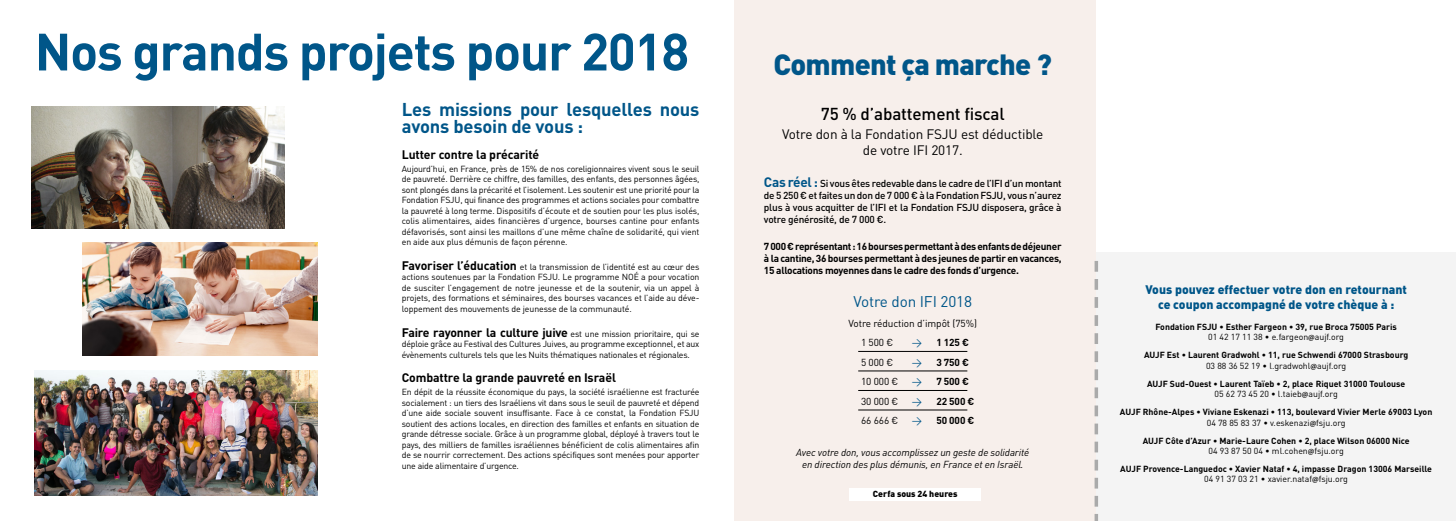
<style>
.page{position:relative;width:1456px;height:521px;background:#fff}
.page>*{position:absolute;margin:0;border:0;box-sizing:border-box;transform-origin:0 0}
.t1{font:700 51.62px "DIN Pro";letter-spacing:-.025em;color:#005689}
.t2{font:900 28.88px "DIN Pro";letter-spacing:-.025em;color:#005689}
.t3{font:700 18.38px/16.6px "DIN Pro";letter-spacing:-.01em;color:#005689}
.t4{font:500 17.06px "DIN Pro";letter-spacing:-.01em;color:#000}
.t5{font:15.31px "DIN Pro";letter-spacing:-.01em;color:#005689}
.t6{font:13.56px/16.3px "DIN Pro";letter-spacing:-.01em;color:#000;text-align:center}
.t7{font:900 12.25px/14.9px "DIN Pro";color:#005689;text-align:center}
.t8{font:700 12.25px "DIN Pro";letter-spacing:-.01em;color:#000}
.t9{font:700 10.06px/12.1px "DIN Pro";letter-spacing:-.03em;color:#000;text-align:justify}
.t10{font:500 10.06px/12.1px "DIN Pro";letter-spacing:-.02em;color:#000;text-align:justify}
.t11{font:italic 10.06px/12.1px "DIN Pro";letter-spacing:-.01em;color:#000;text-align:center}
.t12{font:10.06px/19.5px "DIN Pro";letter-spacing:-.01em;color:#000}
.t13{font:8.75px/10.5px "DIN Pro";letter-spacing:-.02em;color:#000;text-align:justify}
.t14{font:700 8.75px/10.5px "DIN Pro";color:#000;text-align:center}
.t15{font:900 8.75px "DIN Pro";color:#000}
.s1{font-weight:700;font-size:12.25px}
.s2{font-weight:700;font-size:13.56px;color:#005689}
.s3{font-weight:400;color:#005689}
.s4{font-weight:400}
.s5{font-family:"Myriad Pro";font-weight:600}
</style>
<div class="page">
<div style="left:1096px;top:253px;width:360px;height:268px;background:#f4f4f4"></div>
<div style="left:734px;top:0;width:362px;height:521px;background:#f7efeb"></div>
<svg style="left:1095px;top:261px;width:3px;height:260px"></svg>
<div style="left:850px;top:488px;width:131px;height:12px;background:#fff"></div>
<hr style="left:858px;top:351px;width:109px;height:1px;background:#000">
<hr style="left:858px;top:371px;width:109px;height:1px;background:#000">
<hr style="left:858px;top:390px;width:109px;height:1px;background:#000">
<hr style="left:858px;top:410px;width:109px;height:1px;background:#000">
<img style="left:31px;top:107px;width:254px;height:121px">
<img style="left:35px;top:370px;width:282px;height:125px">
<img style="left:83px;top:242px;width:234px;height:114px">
<h1 class="t1" style="left:35px;top:9px;width:656px">Nos grands projets pour 2018</h1>
<h3 class="t3" style="left:402px;top:99px;width:299px">Les missions pour lesquelles nous avons besoin de vous :</h3>
<h3 class="t8" style="left:402px;top:144px;width:139px">Lutter contre la précarité</h3>
<p class="t13" style="left:402px;top:162px;width:299px">Aujourd’hui, en France, près de 15% de nos coreligionnaires vivent sous le seuil de pauvreté. Derrière ce chiffre, des familles, des enfants, des personnes âgées, sont plongés dans la précarité et l’isolement. Les soutenir est une priorité pour la Fondation FSJU, qui finance des programmes et actions sociales pour combattre la pauvreté à long terme. Dispositifs d’écoute et de soutien pour les plus isolés, colis alimentaires, aides financières d’urgence, bourses cantine pour enfants défavorisés, sont ainsi les maillons d’une même chaîne de solidarité, qui vient en aide aux plus démunis de façon pérenne.</p>
<p class="t13" style="left:402px;top:261px;width:299px"><span class="s1">Favoriser l’éducation</span> et la transmission de l’identité est au cœur des actions soutenues par la Fondation FSJU. Le programme NOÉ a pour vocation de susciter l’engagement de notre jeunesse et de la soutenir, via un appel à projets, des formations et séminaires, des bourses vacances et l’aide au déve&shy;loppement des mouvements de jeunesse de la communauté.</p>
<p class="t13" style="left:402px;top:327px;width:299px"><span class="s1">Faire rayonner la culture juive</span> est une mission prioritaire, qui se déploie grâce au Festival des Cultures Juives, au programme exceptionnel, et aux évènements culturels tels que les Nuits thématiques nationales et régionales.</p>
<h3 class="t8" style="left:402px;top:367px;width:216px">Combattre la grande pauvreté en Israël</h3>
<p class="t13" style="left:402px;top:386px;width:299px">En dépit de la réussite économique du pays, la société israélienne est fracturée socialement : un tiers des Israéliens vit dans sous le seuil de pauvreté et dépend d’une aide sociale souvent insuffisante. Face à ce constat, la Fondation FSJU soutient des actions locales, en direction des familles et enfants en situation de grande détresse sociale. Grâce à un programme global, déployé à travers tout le pays, des milliers de familles israéliennes bénéficient de colis alimentaires afin de se nourrir correctement. Des actions spécifiques sont menées pour apporter une aide alimentaire d’urgence.</p>
<h2 class="t2" style="left:774px;top:40px;width:280px">Comment ça marche ?</h2>
<h3 class="t4" style="left:821px;top:100px;width:186px">75 % d’abattement fiscal</h3>
<h3 class="t6" style="left:782px;top:125px;width:263px">Votre don à la Fondation FSJU est déductible de votre IFI 2017.</h3>
<p class="t10" style="left:764px;top:176px;width:299px"><span class="s2">Cas réel :</span> Si vous êtes redevable dans le cadre de l’IFI d’un montant de 5 250 € et faites un don de 7 000 € à la Fondation FSJU, vous n’aurez plus à vous acquitter de l’IFI et la Fondation FSJU disposera, grâce à votre générosité, de 7 000 €.</p>
<p class="t9" style="left:764px;top:239px;width:299px">7 000 € représentant : 16 bourses permettant à des enfants de déjeuner à la cantine, 36 bourses permettant à des jeunes de partir en vacances, 15 allocations moyennes dans le cadre des fonds d’urgence.</p>
<h3 class="t5" style="left:854px;top:290px;width:120px">Votre don IFI 2018</h3>
<p class="t12" style="left:861px;top:312px;width:117px;text-indent:-13px">Votre réduction d’impôt (75%)<br>1 500 €</p>
<p class="t9" style="left:912px;top:335px;width:59px"><span class="s3">→</span> 1 125 €</p>
<p class="t12" style="left:861px;top:351px;width:34px">5 000 €</p>
<p class="t9" style="left:912px;top:355px;width:59px"><span class="s3">→</span> 3 750 €</p>
<p class="t12" style="left:861px;top:371px;width:39px">10 000 €</p>
<p class="t9" style="left:912px;top:374px;width:59px"><span class="s3">→</span> 7 500 €</p>
<p class="t12" style="left:861px;top:390px;width:39px">30 000 €</p>
<p class="t9" style="left:912px;top:394px;width:64px"><span class="s3">→</span> 22 500 €</p>
<p class="t12" style="left:861px;top:410px;width:39px">66 666 €</p>
<p class="t9" style="left:912px;top:413px;width:64px"><span class="s3">→</span> 50 000 €</p>
<p class="t11" style="left:796px;top:446px;width:235px">Avec votre don, vous accomplissez un geste de solidarité en direction des plus démunis, en France et en Israël.</p>
<p class="t15" style="left:873px;top:487px;width:86px">Cerfa sous 24 heures</p>
<h3 class="t7" style="left:1145px;top:281px;width:263px">Vous pouvez effectuer votre don en retournant ce coupon accompagné de votre chèque à :</h3>
<p class="t14" style="left:1155px;top:320px;width:243px">Fondation FSJU • Esther Fargeon • 39, rue Broca 75005 Paris<br><span class="s4">01 42 17 11 38 • e.fargeon</span><span class="s5">@</span><span class="s4">aujf.org</span></p>
<p class="t14" style="left:1144px;top:349px;width:266px">AUJF Est • Laurent Gradwohl • 11, rue Schwendi 67000 Strasbourg<br><span class="s4">03 88 36 52 19 • l.gradwohl</span><span class="s5">@</span><span class="s4">aujf.org</span></p>
<p class="t14" style="left:1147px;top:377px;width:260px">AUJF Sud-Ouest • Laurent Taïeb • 2, place Riquet 31000 Toulouse<br><span class="s4">05 62 73 45 20 • l.taieb</span><span class="s5">@</span><span class="s4">aujf.org</span></p>
<p class="t14" style="left:1120px;top:406px;width:314px">AUJF Rhône-Alpes • Viviane Eskenazi • 113, boulevard Vivier Merle 69003 Lyon<br><span class="s4">04 78 85 83 37 • v.eskenazi</span><span class="s5">@</span><span class="s4">fsju.org</span></p>
<p class="t14" style="left:1143px;top:434px;width:268px">AUJF Côte d’Azur • Marie-Laure Cohen • 2, place Wilson 06000 Nice<br><span class="s4">04 93 87 50 04 • ml.cohen</span><span class="s5">@</span><span class="s4">fsju.org</span></p>
<p class="t14" style="left:1120px;top:462px;width:313px">AUJF Provence-Languedoc • Xavier Nataf • 4, impasse Dragon 13006 Marseille<br><span class="s4">04 91 37 03 21 • xavier.nataf</span><span class="s5">@</span><span class="s4">fsju.org</span></p>
</div>
